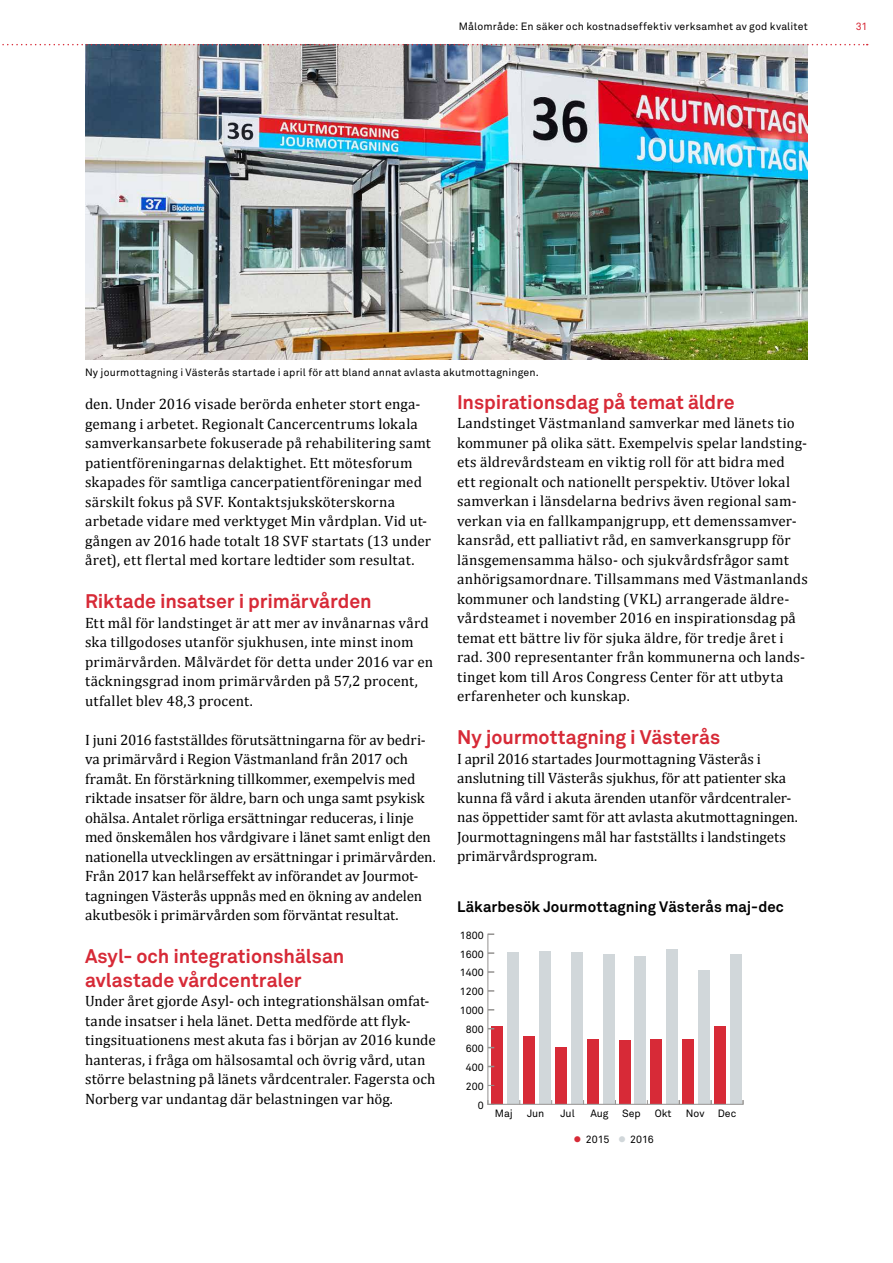
<style>
.page{position:relative;width:893px;height:1263px;background:#fff}
.page>*{position:absolute;margin:0;border:0;box-sizing:border-box;transform-origin:0 0}
.t1{font:700 19.5px/23.4px "Akkurat Std";letter-spacing:-.005em;color:#d72a37}
.t2{font:15px/19.5px "Cambria";letter-spacing:.005em;color:#000}
.t3{font:700 15px "Akkurat Std";letter-spacing:.005em;color:#000}
.t4{font:10.5px "Akkurat Std";letter-spacing:.015em;color:#000}
.t5{font:10.5px "Akkurat Std";letter-spacing:-.01em;color:#000}
.t6{font:10.5px "Akkurat Std";color:#d72a37}
.s1{color:#d72a37}
.s2{color:#d1d7da}
</style>
<div class="page">
<div style="left:507px;top:952px;width:11px;height:152px;background:#d1d7da"></div>
<div style="left:539px;top:951px;width:11px;height:153px;background:#d1d7da"></div>
<div style="left:571px;top:952px;width:11px;height:152px;background:#d1d7da"></div>
<div style="left:603px;top:954px;width:11px;height:150px;background:#d1d7da"></div>
<div style="left:635px;top:956px;width:11px;height:148px;background:#d1d7da"></div>
<div style="left:667px;top:949px;width:11px;height:155px;background:#d1d7da"></div>
<div style="left:699px;top:970px;width:11px;height:134px;background:#d1d7da"></div>
<div style="left:730px;top:954px;width:12px;height:150px;background:#d1d7da"></div>
<div style="left:491px;top:1026px;width:11px;height:78px;background:#d72a37"></div>
<div style="left:523px;top:1036px;width:11px;height:68px;background:#d72a37"></div>
<div style="left:555px;top:1047px;width:11px;height:57px;background:#d72a37"></div>
<div style="left:587px;top:1039px;width:11px;height:65px;background:#d72a37"></div>
<div style="left:619px;top:1041px;width:11px;height:63px;background:#d72a37"></div>
<div style="left:651px;top:1039px;width:11px;height:65px;background:#d72a37"></div>
<div style="left:683px;top:1039px;width:11px;height:65px;background:#d72a37"></div>
<div style="left:715px;top:1026px;width:11px;height:78px;background:#d72a37"></div>
<hr style="left:488px;top:1104px;width:255px;height:1px;background:#949290">
<hr style="left:488px;top:934px;width:1px;height:170px;background:#949290">
<svg style="left:488px;top:971px;width:6px;height:2px"></svg>
<img style="left:85px;top:45px;width:723px;height:314px">
<svg style="left:2px;top:44px;width:866px;height:1px"></svg>
<p class="t4" style="left:459px;top:21px;width:351px">Målområde: En säker och kostnadseffektiv verksamhet av god kvalitet</p>
<p class="t6" style="left:856px;top:21px;width:13px">31</p>
<p class="t4" style="left:85px;top:366px;width:455px">Ny jourmottagning i Västerås startade i april för att bland annat avlasta akutmottagningen.</p>
<p class="t2" style="left:85px;top:394px;width:347px">den. Under 2016 visade berörda enheter stort enga&shy;gemang i arbetet. Regionalt Cancercentrums lokala samverkansarbete fokuserade på rehabilitering samt patientföreningarnas delaktighet. Ett mötesforum skapades för samtliga cancerpatientföreningar med särskilt fokus på SVF. Kontaktsjuksköterskorna arbetade vidare med verktyget Min vårdplan. Vid ut&shy;gången av 2016 hade totalt 18 SVF startats (13 under året), ett flertal med kortare ledtider som resultat.</p>
<h1 class="t1" style="left:85px;top:589px;width:288px">Riktade insatser i primärvården</h1>
<p class="t2" style="left:85px;top:613px;width:349px">Ett mål för landstinget är att mer av invånarnas vård ska tillgodoses utanför sjukhusen, inte minst inom primärvården. Målvärdet för detta under 2016 var en täckningsgrad inom primärvården på 57,2 procent, utfallet blev 48,3 procent.</p>
<p class="t2" style="left:85px;top:730px;width:352px">I juni 2016 fastställdes förutsättningarna för av bedri&shy;va primärvård i Region Västmanland från 2017 och framåt. En förstärkning tillkommer, exempelvis med riktade insatser för äldre, barn och unga samt psykisk ohälsa. Antalet rörliga ersättningar reduceras, i linje med önskemålen hos vårdgivare i länet samt enligt den nationella utvecklingen av ersättningar i primärvården.<br>Från 2017 kan helårseffekt av införandet av Jourmot&shy;tagningen Västerås uppnås med en ökning av andelen akutbesök i primärvården som förväntat resultat.</p>
<h1 class="t1" style="left:85px;top:944px;width:261px">Asyl- och integrationshälsan avlastade vårdcentraler</h1>
<p class="t2" style="left:85px;top:991px;width:352px">Under året gjorde Asyl- och integrationshälsan omfat&shy;tande insatser i hela länet. Detta medförde att flyk&shy;tingsituationens mest akuta fas i början av 2016 kunde hanteras, i fråga om hälsosamtal och övrig vård, utan större belastning på länets vårdcentraler. Fagersta och Norberg var undantag där belastningen var hög.</p>
<h1 class="t1" style="left:457px;top:390px;width:279px">Inspirationsdag på temat äldre</h1>
<p class="t2" style="left:457px;top:413px;width:352px">Landstinget Västmanland samverkar med länets tio kommuner på olika sätt. Exempelvis spelar landsting&shy;ets äldrevårdsteam en viktig roll för att bidra med<br>ett regionalt och nationellt perspektiv. Utöver lokal samverkan i länsdelarna bedrivs även regional sam&shy;verkan via en fallkampanjgrupp, ett demenssamver&shy;kansråd, ett palliativt råd, en samverkansgrupp för länsgemensamma hälso- och sjukvårdsfrågor samt anhörigsamordnare. Tillsammans med Västmanlands kommuner och landsting (VKL) arrangerade äldre&shy;vårdsteamet i november 2016 en inspirationsdag på temat ett bättre liv för sjuka äldre, för tredje året i rad. 300 representanter från kommunerna och lands&shy;tinget kom till Aros Congress Center för att utbyta erfarenheter och kunskap.</p>
<h1 class="t1" style="left:457px;top:725px;width:265px">Ny jourmottagning i Västerås</h1>
<p class="t2" style="left:457px;top:749px;width:342px">I april 2016 startades Jourmottagning Västerås i anslutning till Västerås sjukhus, för att patienter ska kunna få vård i akuta ärenden utanför vårdcentraler&shy;nas öppettider samt för att avlasta akutmottagningen.<br>Jourmottagningens mål har fastställts i landstingets primärvårdsprogram.</p>
<p class="t3" style="left:457px;top:898px;width:328px">Läkarbesök Jourmottagning Västerås maj-dec</p>
<p class="t4" style="left:460px;top:929px;width:26px">1800</p>
<p class="t4" style="left:460px;top:948px;width:26px">1600</p>
<p class="t4" style="left:460px;top:967px;width:26px">1400</p>
<p class="t4" style="left:460px;top:985px;width:26px">1200</p>
<p class="t4" style="left:460px;top:1004px;width:26px">1000</p>
<p class="t4" style="left:466px;top:1023px;width:20px">800</p>
<p class="t4" style="left:466px;top:1042px;width:20px">600</p>
<p class="t4" style="left:466px;top:1061px;width:20px">400</p>
<p class="t4" style="left:466px;top:1080px;width:20px">200</p>
<p class="t4" style="left:478px;top:1099px;width:7px">0</p>
<p class="t4" style="left:495px;top:1108px;width:20px">Maj</p>
<p class="t4" style="left:527px;top:1108px;width:19px">Jun</p>
<p class="t4" style="left:560px;top:1108px;width:16px">Jul</p>
<p class="t4" style="left:590px;top:1108px;width:20px">Aug</p>
<p class="t4" style="left:622px;top:1108px;width:20px">Sep</p>
<p class="t4" style="left:655px;top:1108px;width:18px">Okt</p>
<p class="t4" style="left:686px;top:1108px;width:20px">Nov</p>
<p class="t4" style="left:718px;top:1108px;width:20px">Dec</p>
<p class="t5" style="left:575px;top:1133px;width:81px"><span class="s1">■</span> 2015 <span class="s2">■</span> 2016</p>
</div>
